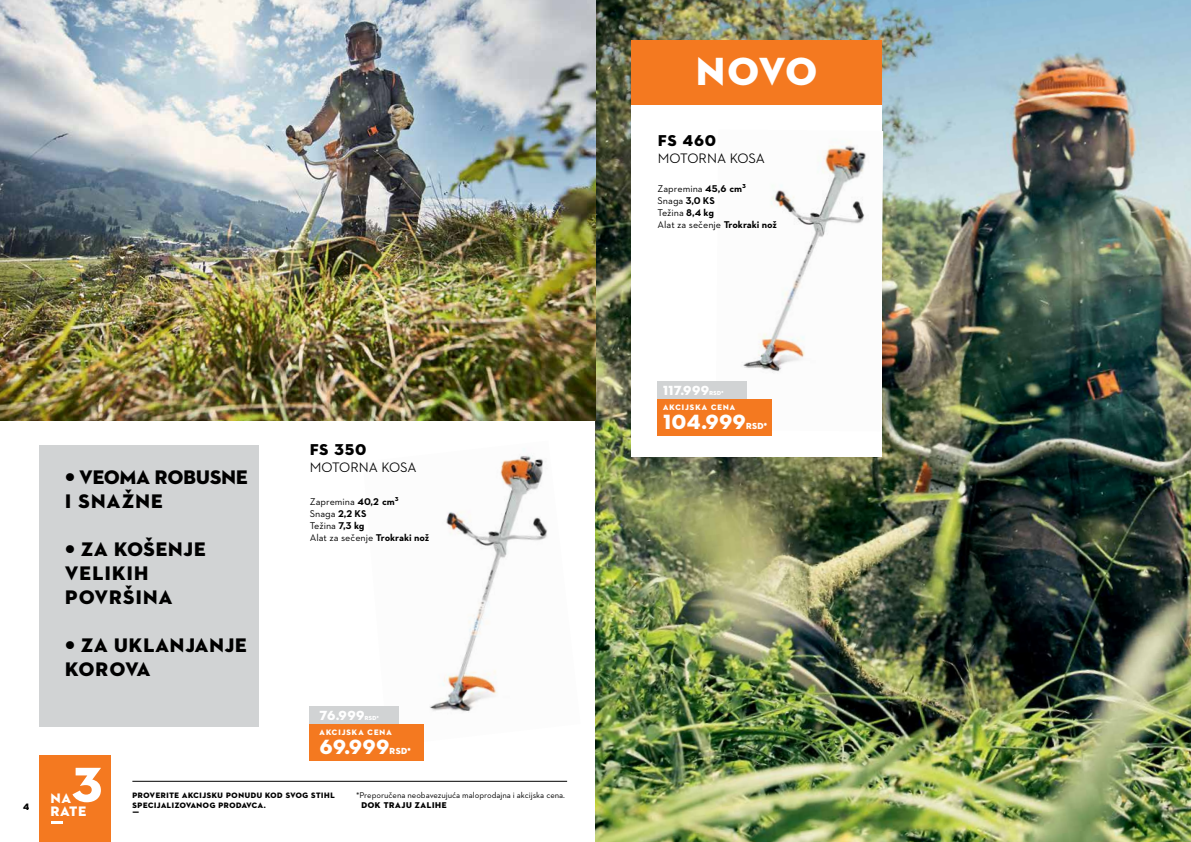
<style>
.page{position:relative;width:1191px;height:842px;background:#fff}
.page>*{position:absolute;margin:0;border:0;box-sizing:border-box;transform-origin:0 0}
.t1{font:50px "STIHL Contraface Display Titling";color:#fff}
.t2{font:40px "STIHL Contraface Display Titling";color:#fff}
.t3{font:21px "STIHL Contraface Display Titling";letter-spacing:-.03em;color:#fff}
.t4{font:20px/24px "STIHL Contraface Display Titling";color:#000}
.t5{font:20px/24px "STIHL Contraface Display Titling";letter-spacing:-.06em;color:#000}
.t6{font:20px/24px "STIHL Contraface Display Titling";letter-spacing:-.02em;color:#000}
.t7{font:16px "STIHL Contraface Display Titling";color:#000}
.t8{font:500 14px "STIHL Contraface Display";letter-spacing:-.05em;color:#000}
.t9{font:14px/13px "STIHL Contraface Display Titling";color:#fff}
.t10{font:13.5px "STIHL Contraface Display Titling";letter-spacing:-.025em;color:#fff}
.t11{font:10px/12px "STIHL Contraface Text";color:#000}
.t12{font:9.5px "STIHL Contraface Display Titling";color:#000}
.t13{font:9px "STIHL Contraface Display Titling";letter-spacing:-.03em;color:#fff}
.t14{font:8.5px "STIHL Contraface Text";letter-spacing:-.005em;color:#000}
.t15{font:8.5px "STIHL Contraface Display Titling";letter-spacing:-.005em;color:#000}
.t16{font:8.1px "STIHL Contraface Display Titling";letter-spacing:.05em;color:#fff}
.t17{font:8px/9.6px "STIHL Contraface Display Titling";color:#000}
.t18{font:6px "STIHL Contraface Display Titling";letter-spacing:-.03em;color:#fff}
.s1{font-weight:700}
</style>
<div class="page">
<img style="left:595px;top:0;width:596px;height:842px">
<div style="left:631px;top:40px;width:250px;height:132px;background:#f47920"></div>
<div style="left:631px;top:106px;width:250px;height:351px;background:#fff"></div>
<img style="left:743px;top:130px;width:140px;height:301px">
<img style="left:398px;top:448px;width:149px;height:298px">
<img style="left:0;top:0;width:595px;height:421px">
<div style="left:309px;top:706px;width:89px;height:18px;background:#d1d3d4"></div>
<div style="left:309px;top:724px;width:114px;height:36px;background:#f47920"></div>
<div style="left:40px;top:446px;width:219px;height:281px;background:#d1d3d4"></div>
<div style="left:657px;top:381px;width:89px;height:18px;background:#d1d3d4"></div>
<div style="left:657px;top:399px;width:115px;height:36px;background:#f47920"></div>
<hr style="left:132px;top:781px;width:435px;height:1px;background:#000">
<div style="left:39px;top:756px;width:72px;height:86px;background:#f47920"></div>
<svg style="left:52px;top:821px;width:11px;height:2px"></svg>
<p class="t12" style="left:23px;top:801px;width:8px">4</p>
<h3 class="t5" style="left:65px;top:465px;width:185px">● VEOMA ROBUSNE<br>I SNAŽNE</h3>
<h3 class="t4" style="left:65px;top:537px;width:143px">● ZA KOŠENJE<br>VELIKIH<br>POVRŠINA</h3>
<h3 class="t6" style="left:65px;top:633px;width:184px">● ZA UKLANJANJE<br>KOROVA</h3>
<h3 class="t7" style="left:309px;top:440px;width:59px">FS 350</h3>
<h3 class="t8" style="left:309px;top:460px;width:109px">MOTORNA KOSA</h3>
<p class="t11" style="left:310px;top:495px;width:121px">Zapremina <span class="s1">40,2 cm</span><sup>3<br></sup>Snaga <span class="s1">2,2 KS<br></span>Težina <span class="s1">7,3 kg<br></span>Alat za sečenje <span class="s1">Trokraki nož</span></p>
<h3 class="t10" style="left:319px;top:706px;width:47px">76.999</h3>
<p class="t18" style="left:364px;top:714px;width:16px">RSD*</p>
<p class="t16" style="left:319px;top:727px;width:74px">AKCIJSKA CENA</p>
<h3 class="t3" style="left:319px;top:733px;width:72px">69.999</h3>
<p class="t13" style="left:389px;top:745px;width:23px">RSD*</p>
<h1 class="t1" style="left:70px;top:753px;width:35px">3</h1>
<h3 class="t9" style="left:50px;top:791px;width:38px">NA<br>RATE</h3>
<p class="t17" style="left:132px;top:790px;width:204px">PROVERITE AKCIJSKU PONUDU KOD SVOG STIHL<br>SPECIJALIZOVANOG PRODAVCA.</p>
<p class="t17" style="left:132px;top:810px;width:9px">Ƒ</p>
<p class="t14" style="left:356px;top:789px;width:210px">*Preporučena neobavezujuća maloprodajna i akcijska cena.</p>
<p class="t15" style="left:361px;top:800px;width:87px">DOK TRAJU ZALIHE</p>
<h2 class="t2" style="left:695px;top:47px;width:125px">NOVO</h2>
<h3 class="t7" style="left:657px;top:131px;width:60px">FS 460</h3>
<h3 class="t8" style="left:657px;top:151px;width:109px">MOTORNA KOSA</h3>
<p class="t11" style="left:657px;top:182px;width:121px">Zapremina <span class="s1">45,6 cm</span><sup>3<br></sup>Snaga <span class="s1">3,0 KS<br></span>Težina <span class="s1">8,4 kg<br></span>Alat za sečenje <span class="s1">Trokraki nož</span></p>
<h3 class="t10" style="left:663px;top:382px;width:48px">117.999</h3>
<p class="t18" style="left:709px;top:389px;width:16px">RSD*</p>
<p class="t16" style="left:663px;top:402px;width:74px">AKCIJSKA CENA</p>
<h3 class="t3" style="left:663px;top:408px;width:85px">104.999</h3>
<p class="t13" style="left:745px;top:420px;width:23px">RSD*</p>
</div>
